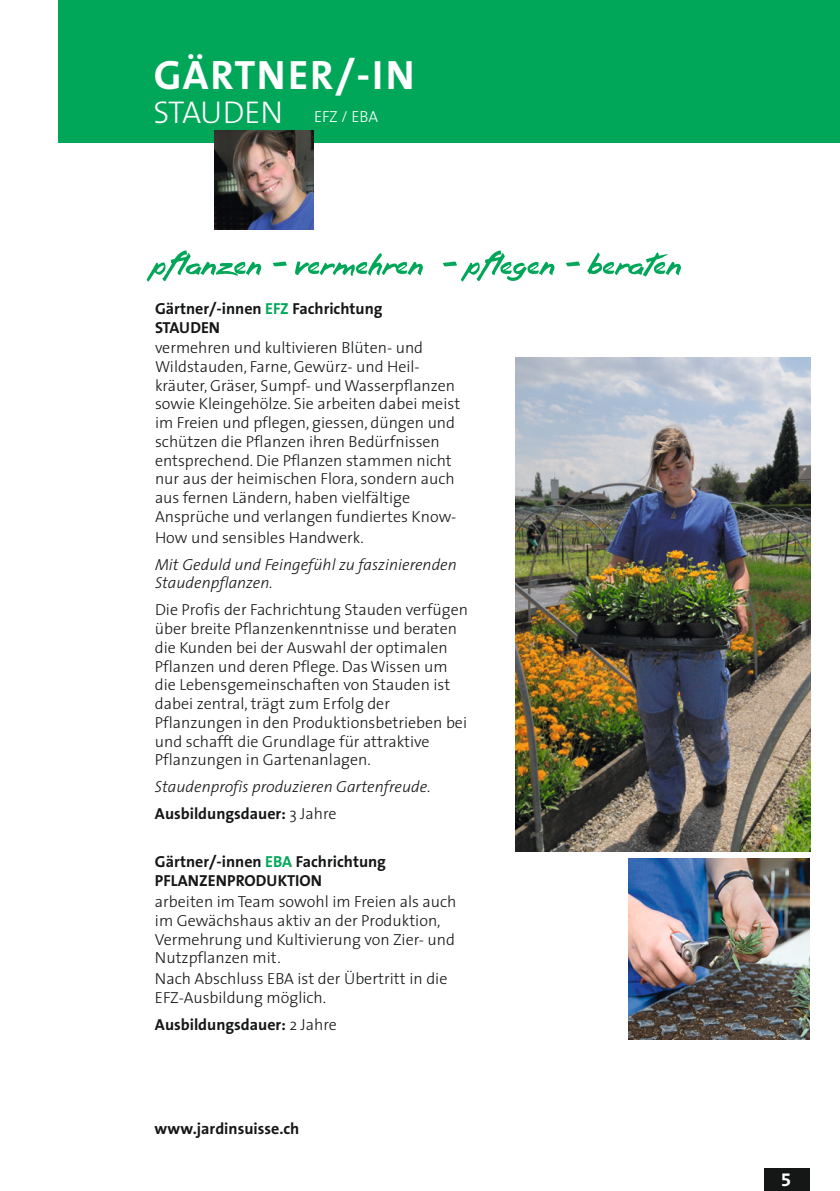
<style>
.page{position:relative;width:840px;height:1191px;background:#fff}
.page>*{position:absolute;margin:0;border:0;box-sizing:border-box;transform-origin:0 0}
.t1{font:700 41.2px "MCH The Sans";letter-spacing:.04em;color:#fff}
.t2{font:300 31.6px "The Sans";letter-spacing:-.02em;color:#fff}
.t3{font:700 19.2px "MCH The Sans";color:#fff}
.t4{font:300 16px/18.8px "The Sans";color:#151616}
.t5{font:700 16px/18.8px "MCH The Sans";color:#151616}
.t6{font:italic 300 16px/18.8px "The Sans";color:#151616}
.t7{font:300 16px "The Sans";letter-spacing:-.005em;color:#fff}
.s1{color:#00a759}
.s2{font-family:"The Sans";font-weight:300}
</style>
<div class="page">
<div style="left:59px;top:0;width:780px;height:142px;background:#00a759"></div>
<svg style="left:147px;top:250px;width:533px;height:32px"></svg>
<img style="left:515px;top:358px;width:294px;height:493px">
<img style="left:628px;top:858px;width:181px;height:181px">
<img style="left:214px;top:130px;width:99px;height:100px">
<div style="left:763px;top:1168px;width:46px;height:23px;background:#151616"></div>
<h1 class="t1" style="left:154px;top:60px;width:262px">GÄRTNER/-IN</h1>
<p class="t7" style="left:314px;top:111px;width:65px">EFZ / EBA</p>
<h2 class="t2" style="left:153px;top:101px;width:131px">STAUDEN</h2>
<p class="t5" style="left:155px;top:301px;width:229px">Gärtner/-innen <span class="s1">EFZ</span> Fachrichtung<br>STAUDEN</p>
<p class="t4" style="left:155px;top:341px;width:306px">vermehren und kultivieren Blüten- und Wildstauden, Farne, Gewürz- und Heil&shy;kräuter, Gräser, Sumpf- und Wasserpflanzen sowie Kleingehölze. Sie arbeiten dabei meist im Freien und pflegen, giessen, düngen und schützen die Pflanzen ihren Bedürfnissen entsprechend. Die Pflanzen stammen nicht nur aus der heimischen Flora, sondern auch aus fernen Ländern, haben vielfältige Ansprüche und verlangen fundiertes Know-</p>
<p class="t4" style="left:155px;top:530px;width:210px">How und sensibles Handwerk.</p>
<p class="t6" style="left:155px;top:557px;width:303px">Mit Geduld und Feingefühl zu faszinierenden<br>Staudenpflanzen.</p>
<p class="t4" style="left:155px;top:603px;width:314px">Die Profis der Fachrichtung Stauden verfügen über breite Pflanzenkenntnisse und beraten die Kunden bei der Auswahl der optimalen Pflanzen und deren Pflege. Das Wissen um die Lebensgemeinschaften von Stauden ist dabei zentral, trägt zum Erfolg der Pflanzungen in den Produktionsbetrieben bei und schafft die Grundlage für attraktive Pflanzungen in Gartenanlagen.</p>
<p class="t6" style="left:155px;top:780px;width:277px">Staudenprofis produzieren Gartenfreude.</p>
<p class="t5" style="left:155px;top:807px;width:183px">Ausbildungsdauer: <span class="s2">3 Jahre</span></p>
<p class="t5" style="left:155px;top:854px;width:232px;line-height:19.6px">Gärtner/-innen <span class="s1">EBA</span> Fachrichtung<br>PFLANZENPRODUKTION</p>
<p class="t4" style="left:155px;top:894px;width:303px">arbeiten im Team sowohl im Freien als auch im Gewächshaus aktiv an der Produktion, Vermehrung und Kultivierung von Zier- und Nutzpflanzen mit.</p>
<p class="t4" style="left:155px;top:971px;width:294px">Nach Abschluss EBA ist der Übertritt in die<br>EFZ-Ausbildung möglich.</p>
<p class="t5" style="left:155px;top:1017px;width:183px">Ausbildungsdauer: <span class="s2">2 Jahre</span></p>
<p class="t5" style="left:154px;top:1121px;width:146px">www.jardinsuisse.ch</p>
<p class="t3" style="left:780px;top:1172px;width:12px">5</p>
</div>
